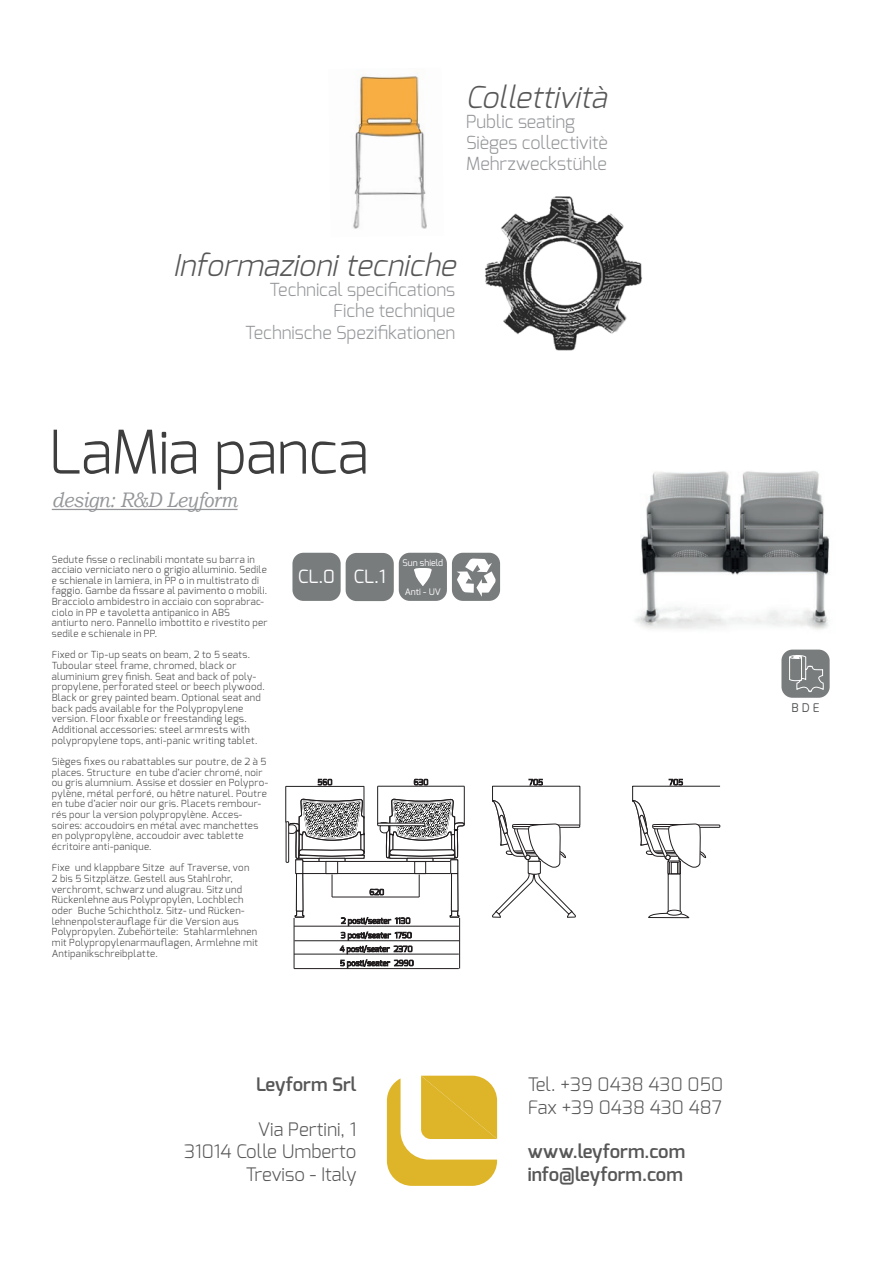
<style>
.page{position:relative;width:893px;height:1263px;background:#fff}
.page>*{position:absolute;margin:0;border:0;box-sizing:border-box;transform-origin:0 0}
.t1{font:300 60px "Exo";letter-spacing:-.015em;color:#3e3e3f}
.t2{font:italic 300 30px "Exo";color:#575757}
.t3{font:italic 21px "Bookman Old Style";letter-spacing:-.02em;color:#939598;scale:.9 1}
.t4{font:300 18.6px/22.4px "Exo";color:#575757;text-align:right}
.t5{font:600 18.6px/22.4px "Exo";color:#575757}
.t6{font:18.15px "Exo";color:#fff}
.t7{font:300 18px/21.3px "Exo";letter-spacing:-.005em;color:#939598;text-align:right}
.t8{font:12px "Exo";color:#505253}
.t9{font:300 9.75px/10.6px "Exo";letter-spacing:.03em;color:#3e3e3f}
.t10{font:9px "Exo";color:#fff}
</style>
<div class="page">
<svg style="left:387px;top:1076px;width:110px;height:110px"></svg>
<img style="left:485px;top:196px;width:157px;height:155px">
<img style="left:353px;top:71px;width:74px;height:158px">
<div style="left:292px;top:553px;width:49px;height:48px;background:#797c7d;border-radius:11px"></div>
<div style="left:452px;top:553px;width:48px;height:48px;background:#797c7d;border-radius:11px"></div>
<svg style="left:457px;top:558px;width:38px;height:39px"></svg>
<div style="left:399px;top:553px;width:48px;height:48px;background:#797c7d;border-radius:11px"></div>
<svg style="left:414px;top:568px;width:18px;height:18px"></svg>
<div style="left:346px;top:553px;width:48px;height:48px;background:#797c7d;border-radius:11px"></div>
<hr style="left:52px;top:509px;width:186px;height:1px;background:#939598">
<div style="left:781px;top:650px;width:49px;height:48px;background:#797c7d;border-radius:11px"></div>
<svg style="left:789px;top:655px;width:35px;height:38px"></svg>
<div style="left:407px;top:858px;width:26px;height:4px;border:1px solid #231f20"></div>
<div style="left:303px;top:861px;width:148px;height:13px;border:1px solid #231f20"></div>
<div style="left:326px;top:861px;width:12px;height:13px;border:1px solid #231f20"></div>
<div style="left:414px;top:861px;width:12px;height:13px;border:1px solid #231f20"></div>
<div style="left:296px;top:873px;width:7px;height:38px;border:1px solid #231f20"></div>
<div style="left:295px;top:860px;width:8px;height:14px;border:1px solid #231f20"></div>
<svg style="left:295px;top:911px;width:9px;height:6px"></svg>
<div style="left:451px;top:873px;width:7px;height:38px;border:1px solid #231f20"></div>
<div style="left:450px;top:860px;width:8px;height:14px;border:1px solid #231f20"></div>
<svg style="left:450px;top:911px;width:9px;height:6px"></svg>
<svg style="left:419px;top:874px;width:1px;height:23px"></svg>
<svg style="left:332px;top:874px;width:1px;height:23px"></svg>
<svg style="left:370px;top:889px;width:14px;height:6px"></svg>
<svg style="left:339px;top:917px;width:74px;height:51px"></svg>
<svg style="left:318px;top:779px;width:14px;height:6px"></svg>
<hr style="left:285px;top:786px;width:1px;height:36px;background:#231f20">
<hr style="left:378px;top:786px;width:86px;height:1px;background:#231f20">
<hr style="left:364px;top:786px;width:1px;height:32px;background:#231f20">
<svg style="left:286px;top:799px;width:79px;height:60px"></svg>
<div style="left:286px;top:821px;width:3px;height:41px;border:1px solid #231f20"></div>
<svg style="left:378px;top:799px;width:87px;height:59px"></svg>
<div style="left:377px;top:823px;width:48px;height:3px;border:1px solid #231f20"></div>
<hr style="left:377px;top:786px;width:1px;height:38px;background:#231f20">
<svg style="left:414px;top:779px;width:14px;height:6px"></svg>
<hr style="left:286px;top:786px;width:78px;height:1px;background:#231f20">
<div style="left:537px;top:825px;width:43px;height:2px;border:1px solid #231f20"></div>
<hr style="left:492px;top:786px;width:88px;height:1px;background:#231f20">
<hr style="left:580px;top:786px;width:1px;height:39px;background:#231f20">
<svg style="left:492px;top:779px;width:84px;height:139px"></svg>
<div style="left:677px;top:825px;width:43px;height:2px;border:1px solid #231f20"></div>
<hr style="left:632px;top:786px;width:88px;height:1px;background:#231f20">
<svg style="left:632px;top:779px;width:74px;height:140px"></svg>
<div style="left:667px;top:910px;width:14px;height:5px;background:#fff;border-radius:50%"></div>
<div style="left:667px;top:910px;width:15px;height:5px;border:1px solid #231f20;border-radius:50%"></div>
<div style="left:671px;top:862px;width:7px;height:12px;background:#fff"></div>
<div style="left:671px;top:862px;width:7px;height:12px;border:1px solid #231f20"></div>
<hr style="left:332px;top:897px;width:87px;height:1px;background:#231f20">
<hr style="left:459px;top:918px;width:1px;height:50px;background:#231f20">
<hr style="left:294px;top:918px;width:1px;height:50px;background:#231f20">
<hr style="left:294px;top:926px;width:165px;height:1px;background:#231f20">
<hr style="left:294px;top:940px;width:165px;height:1px;background:#231f20">
<hr style="left:294px;top:954px;width:165px;height:1px;background:#231f20">
<hr style="left:294px;top:968px;width:165px;height:1px;background:#231f20">
<hr style="left:464px;top:786px;width:1px;height:38px;background:#231f20">
<img style="left:635px;top:471px;width:195px;height:159px">
<h2 class="t2" style="left:465px;top:78px;width:151px">Collettività</h2>
<h3 class="t7" style="left:466px;top:111px;width:143px;text-align:left">Public seating<br>Sièges collectivitè<br>Mehrzweckstühle</h3>
<h2 class="t2" style="left:172px;top:246px;width:293px">Informazionitecniche</h2>
<h3 class="t7" style="left:245px;top:279px;width:212px">Technical specifications<br>Fiche technique<br>Technische Spezifikationen</h3>
<h1 class="t1" style="left:48px;top:413px;width:322px">LaMia panca</h1>
<h3 class="t3" style="left:52px;top:485px;width:208px">design: R&amp;D Leyform</h3>
<p class="t9" style="left:52px;top:554px;width:217px">Sedute fisse o reclinabili montate su barra in acciaio verniciato nero o grigio alluminio. Sedile e schienale in lamiera, in PP o in multistrato di faggio. Gambe da fissare al pavimento o mobili.<br>Bracciolo ambidestro in acciaio con soprabrac&shy;ciolo in PP e tavoletta antipanico in ABS antiurto nero. Pannello imbottito e rivestito per sedile e schienale in PP.</p>
<p class="t9" style="left:52px;top:649px;width:214px">Fixed or Tip-up seats on beam, 2 to 5 seats.<br>Tuboular steel frame, chromed, black or aluminium grey finish. Seat and back of poly&shy;propylene, perforated steel or beech plywood.<br>Black or grey painted beam. Optional seat and back pads available for the Polypropylene version. Floor fixable or freestanding legs.<br>Additional accessories: steel armrests with polypropylene tops, anti-panic writing tablet.</p>
<p class="t9" style="left:52px;top:756px;width:218px">Sièges fixes ou rabattables sur poutre, de 2 à 5 places. Structure en tube d’acier chromé, noir ou gris alumnium. Assise et dossier en Polypro&shy;pylène, métal perforé, ou hêtre naturel. Poutre en tube d’acier noir our gris. Placets rembour&shy;rés pour la version polypropylène. Acces&shy;soires: accoudoirs en métal avec manchettes en polypropylène, accoudoir avec tablette écritoire anti-panique.</p>
<p class="t9" style="left:52px;top:862px;width:208px">Fixe und klappbare Sitze auf Traverse, von<br>2 bis 5 Sitzplätze. Gestell aus Stahlrohr, verchromt, schwarz und alugrau. Sitz und Rückenlehne aus Polypropylen, Lochblech oder Buche Schichtholz. Sitz- und Rücken&shy;lehnenpolsterauflage für die Version aus Polypropylen. Zubehörteile: Stahlarmlehnen mit Polypropylenarmauflagen, Armlehne mit Antipanikschreibplatte.</p>
<h3 class="t6" style="left:298px;top:565px;width:38px">CL.0</h3>
<h3 class="t6" style="left:354px;top:565px;width:33px">CL.1</h3>
<p class="t10" style="left:403px;top:557px;width:42px">Sun shield</p>
<p class="t10" style="left:405px;top:585px;width:37px">Anti - UV</p>
<h3 class="t5" style="left:256px;top:1073px;width:102px">Leyform Srl</h3>
<h3 class="t4" style="left:184px;top:1118px;width:174px">Via Pertini, 1<br>31014 Colle Umberto<br>Treviso - Italy</h3>
<h3 class="t4" style="left:528px;top:1073px;width:197px;text-align:left">Tel. +39 0438 430 050<br>Fax +39 0438 430 487</h3>
<h3 class="t5" style="left:528px;top:1140px;width:159px">www.leyform.com info@leyform.com</h3>
<p class="t8" style="left:792px;top:700px;width:29px">B D E</p>
</div>
